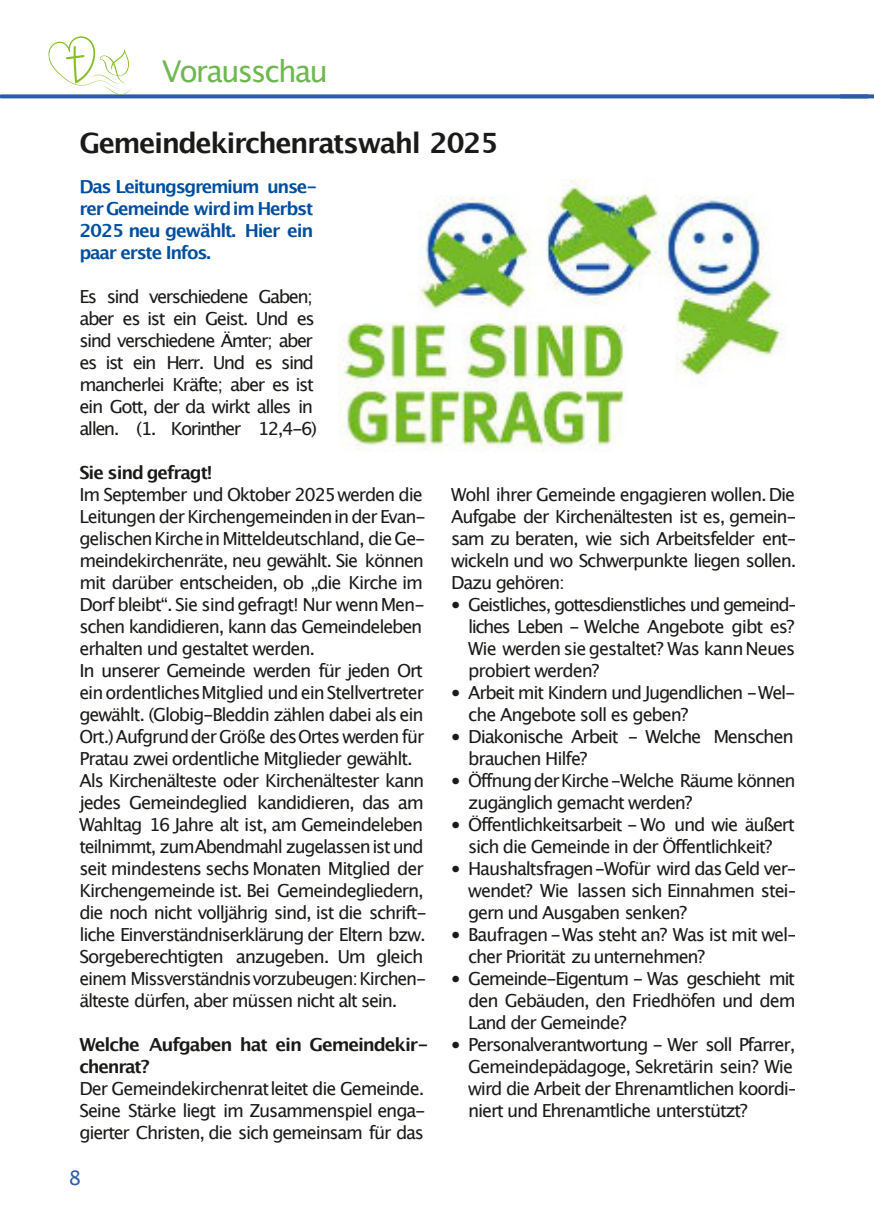
<style>
.page{position:relative;width:874px;height:1225px;background:#fff}
.page>*{position:absolute;margin:0;border:0;box-sizing:border-box;transform-origin:0 0}
.t1{font:30px "Lucida Grande";letter-spacing:-.065em;color:#6eb850}
.t2{font:700 28px "Lucida Grande";letter-spacing:-.055em;color:#1a1a18}
.t3{font:20px "Lucida Grande";color:#2c5ca8}
.t4{font:18px/22px "Lucida Grande";letter-spacing:-.065em;color:#1a1a18}
.t5{font:18px/22px "Lucida Grande";letter-spacing:-.085em;color:#1a1a18}
.t6{font:700 18px/22px "Lucida Grande";letter-spacing:-.065em;color:#004e9f}
.t7{font:700 18px/22px "Lucida Grande";letter-spacing:-.06em;color:#1a1a18}
.s1{font-size:16px}
</style>
<div class="page">
<svg style="left:867px;top:94px;width:6px;height:4px"></svg>
<svg style="left:1px;top:94px;width:866px;height:4px;background:#3f6aaf"></svg>
<img style="left:338px;top:179px;width:445px;height:272px">
<svg style="left:48px;top:36px;width:85px;height:59px"></svg>
<h1 class="t1" style="left:162px;top:58px;width:168px">Vorausschau</h1>
<h2 class="t2" style="left:79px;top:131px;width:420px">Gemeindekirchenratswahl 2025</h2>
<p class="t6" style="left:79px;top:177px;width:239px">Das Leitungsgremium unse&shy;rer Gemeinde wirdim Herbst<br>2025 neu gewählt. Hier ein paar erste Infos.</p>
<p class="t5" style="left:79px;top:287px;width:239px">Es sind verschiedene Gaben; aber es ist ein Geist. Und es sind verschiedene Ämter; aber es ist ein Herr. Und es sind mancherlei Kräfte; aber es ist ein Gott, der da wirkt alles in allen. (1. Korinther 12,4-6)</p>
<p class="t7" style="left:79px;top:463px;width:134px">Sie sind gefragt!</p>
<p class="t4" style="left:79px;top:485px;width:348px">Im September und Oktober 2025werden die Leitungen der Kirchengemeindenin der Evan&shy;gelischen Kirchein Mitteldeutschland, die Ge&shy;meindekirchenräte, neu gewählt. Sie können mit darüber entscheiden, ob „die Kirche im Dorf bleibt“. Sie sind gefragt! Nur wennMen&shy;schen kandidieren, kann das Gemeindeleben erhalten und gestaltet werden.<br>In unserer Gemeinde werden für jeden Ort ein ordentlichesMitglied und ein Stellvertreter gewählt. (Globig-Bleddin zählen dabei als ein Ort.) Aufgrund der Größe desOrtes werden für Pratau zwei ordentliche Mitglieder gewählt.<br>Als Kirchenälteste oder Kirchenältester kann jedes Gemeindeglied kandidieren, das am Wahltag 16 Jahre alt ist, am Gemeindeleben teilnimmt, zumAbendmahl zugelassen ist und seit mindestens sechs Monaten Mitglied der Kirchengemeinde ist. Bei Gemeindegliedern, die noch nicht volljährig sind, ist die schrift&shy;liche Einverständniserklärung der Eltern bzw.<br>Sorgeberechtigten anzugeben. Um gleich einem Missverständnisvorzubeugen:Kirchen&shy;älteste dürfen, aber müssen nicht alt sein.</p>
<p class="t7" style="left:79px;top:1035px;width:351px">Welche Aufgaben hat ein Gemeindekir&shy;chenrat?</p>
<p class="t4" style="left:79px;top:1079px;width:347px;text-align:justify">Der Gemeindekirchenratleitet die Gemeinde.<br>Seine Stärke liegt im Zusammenspiel enga&shy;gierter Christen, die sich gemeinsam für das</p>
<p class="t3" style="left:69px;top:1169px;width:14px">8</p>
<p class="t4" style="left:451px;top:485px;width:347px;text-align:justify">Wohl ihrer Gemeinde engagieren wollen. Die Aufgabe der Kirchenältesten ist es, gemein&shy;sam zu beraten, wie sich Arbeitsfelder ent&shy;wickeln und wo Schwerpunkte liegen sollen.<br>Dazu gehören:</p>
<p class="t4" style="left:468px;top:595px;width:332px;text-indent:-17px"><span class="s1">●</span> Geistliches, gottesdienstliches und gemeind&shy;liches Leben - Welche Angebote gibt es?<br>Wie werden sie gestaltet? Was kann Neues probiert werden?</p>
<p class="t4" style="left:468px;top:683px;width:328px;text-indent:-17px"><span class="s1">●</span> Arbeit mit Kindern und Jugendlichen -Wel&shy;che Angebote soll es geben?</p>
<p class="t4" style="left:468px;top:727px;width:327px;text-indent:-17px"><span class="s1">●</span> Diakonische Arbeit - Welche Menschen brauchen Hilfe?</p>
<p class="t4" style="left:468px;top:771px;width:328px;text-indent:-17px"><span class="s1">●</span> ÖffnungderKirche-Welche Räume können zugänglich gemacht werden?</p>
<p class="t4" style="left:451px;top:815px;width:345px;text-align:center"><span class="s1">●</span> Öffentlichkeitsarbeit - Wo und wie äußert sich die Gemeinde in der Öffentlichkeit?</p>
<p class="t4" style="left:468px;top:859px;width:331px;text-align:justify;text-indent:-17px"><span class="s1">●</span> Haushaltsfragen-Wofür wird das Geld ver&shy;wendet? Wie lassen sich Einnahmen stei&shy;gern und Ausgaben senken?</p>
<p class="t4" style="left:468px;top:925px;width:331px;text-indent:-17px"><span class="s1">●</span> Baufragen -Was steht an? Was ist mit wel&shy;cher Priorität zu unternehmen?</p>
<p class="t4" style="left:468px;top:969px;width:329px;text-align:justify;text-indent:-17px"><span class="s1">●</span> Gemeinde-Eigentum - Was geschieht mit den Gebäuden, den Friedhöfen und dem Land der Gemeinde?</p>
<p class="t4" style="left:468px;top:1035px;width:331px;text-indent:-17px"><span class="s1">●</span> Personalverantwortung - Wer soll Pfarrer, Gemeindepädagoge, Sekretärin sein? Wie wird die Arbeit der Ehrenamtlichen koordi&shy;niert und Ehrenamtliche unterstützt?</p>
</div>
